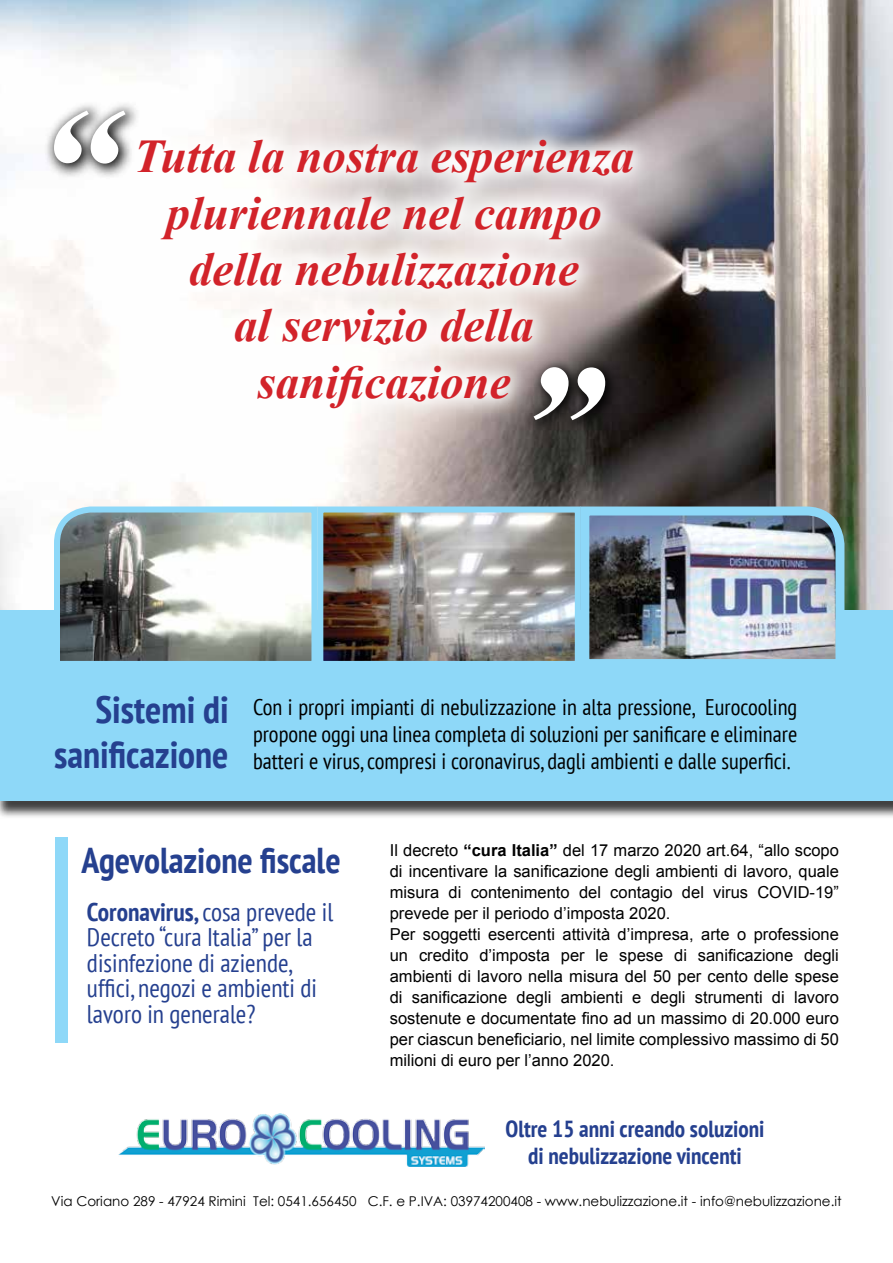
<style>
.page{position:relative;width:893px;height:1263px;background:#fff}
.page>*{position:absolute;margin:0;border:0;box-sizing:border-box;transform-origin:0 0}
.t1{font:italic 700 46.95px/56.2px "Times New Roman";color:#d2232a;text-align:center}
.t2{font:700 condensed 38.1px/45.6px "PT Sans";color:#25408f;text-align:right}
.t3{font:700 condensed 35.85px "PT Sans";color:#25408f}
.t4{font:condensed 25.5px/25.5px "PT Sans";color:#25408f}
.t5{font:700 condensed 23.25px/26.7px "PT Sans";color:#25408f;text-align:center}
.t6{font:condensed 22.5px/27px "PT Sans";color:#000;text-align:justify}
.t7{font:16.5px/21px "Arial";color:#000}
.t8{font:13.5px "Century Gothic";color:#000}
.s1{font-weight:700}
</style>
<div class="page">
<img style="left:0;top:0;width:893px;height:610px">
<div style="left:0;top:612px;width:893px;height:207px;background:#000;opacity:.75"></div>
<div style="left:0;top:610px;width:893px;height:190px;background:#8ed8f8"></div>
<div style="left:55px;top:838px;width:12px;height:205px;background:#8ed8f8"></div>
<img style="left:119px;top:1113px;width:366px;height:53px">
<svg style="left:115px;top:117px;width:541px;height:314px"></svg>
<svg style="left:524px;top:357px;width:98px;height:79px;background:#46403f"></svg>
<svg style="left:534px;top:367px;width:71px;height:53px"></svg>
<svg style="left:44px;top:101px;width:97px;height:79px"></svg>
<svg style="left:54px;top:111px;width:72px;height:53px"></svg>
<img style="left:324px;top:513px;width:250px;height:147px">
<div style="left:317px;top:506px;width:264px;height:161px;border:6px solid #8ed8f8"></div>
<svg style="left:51px;top:503px;width:269px;height:164px"></svg>
<img style="left:576px;top:502px;width:273px;height:165px">
<h1 class="t1" style="left:134px;top:127px;width:502px">Tutta la nostra esperienza pluriennale nel campo della nebulizzazione<br>al servizio della sanificazione</h1>
<h2 class="t2" style="left:54px;top:686px;width:176px">Sistemi di sanificazione</h2>
<h3 class="t6" style="left:253px;top:693px;width:546px">Con i propri impianti di nebulizzazione in alta pressione, Eurocooling propone oggi una linea completa di soluzioni per sanificare e eliminare batteri e virus, compresi i coronavirus, dagli ambienti e dalle superfici.</h3>
<h3 class="t3" style="left:82px;top:836px;width:261px">Agevolazione fiscale</h3>
<h3 class="t4" style="left:87px;top:898px;width:248px"><span class="s1">Coronavirus,</span> cosa prevede il<br>Decreto “cura Italia” per la disinfezione di aziende, uffici, negozi e ambienti di lavoro in generale?</h3>
<p class="t7" style="left:390px;top:840px;width:451px">Il decreto <span class="s1">“cura Italia”</span> del 17 marzo 2020 art.64, “allo scopo di incentivare la sanificazione degli ambienti di lavoro, quale misura di contenimento del contagio del virus COVID-19” prevede per il periodo d’imposta 2020.<br>Per soggetti esercenti attività d’impresa, arte o professione un credito d’imposta per le spese di sanificazione degli ambienti di lavoro nella misura del 50 per cento delle spese di sanificazione degli ambienti e degli strumenti di lavoro sostenute e documentate fino ad un massimo di 20.000 euro per ciascun beneficiario, nel limite complessivo massimo di 50 milioni di euro per l’anno 2020.</p>
<h3 class="t5" style="left:506px;top:1115px;width:260px">Oltre 15 anni creando soluzioni di nebulizzazione vincenti</h3>
<p class="t8" style="left:51px;top:1192px;width:792px">Via Coriano 289 - 47924 Rimini Tel: 0541.656450 C.F. e P.IVA: 03974200408 - www.nebulizzazione.it - info@nebulizzazione.it</p>
</div>
